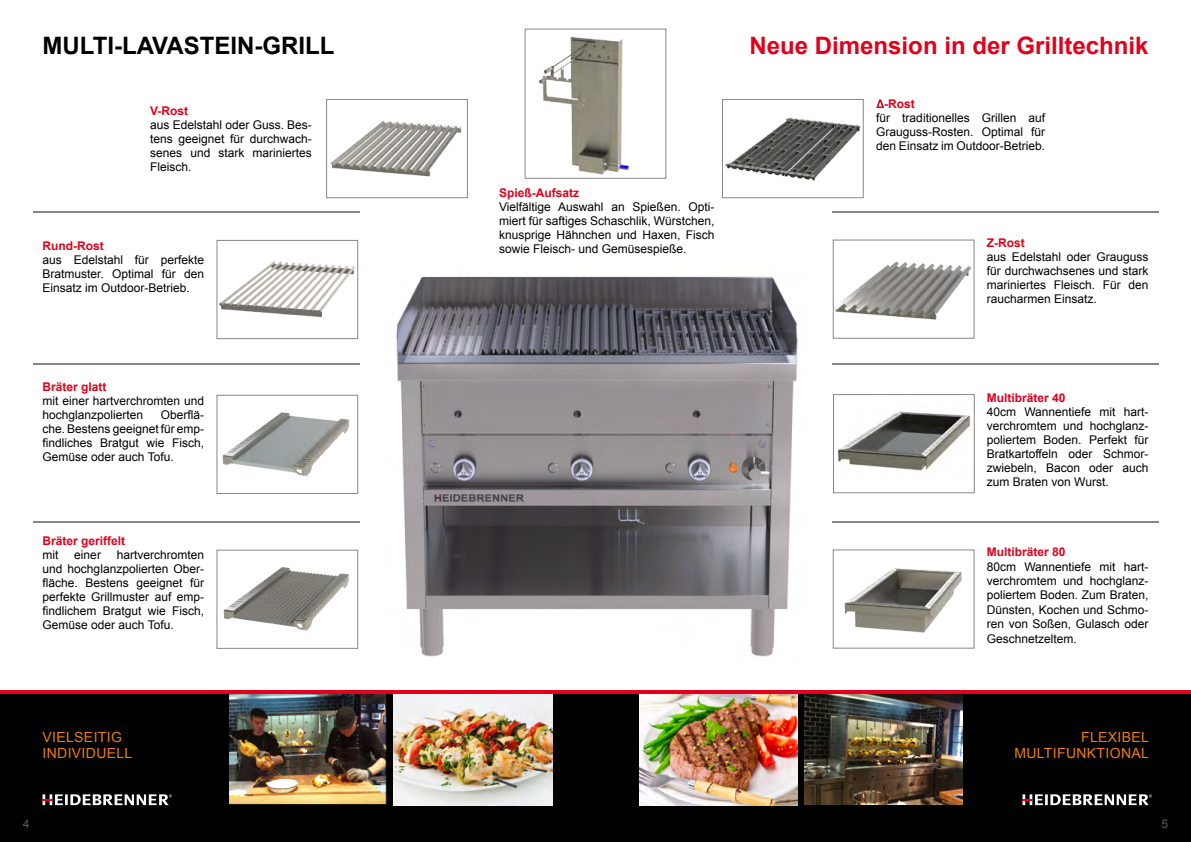
<style>
.page{position:relative;width:1191px;height:842px;background:#fff}
.page>*{position:absolute;margin:0;border:0;box-sizing:border-box;transform-origin:0 0}
.t1{font:700 24px "Arial";color:#e2001a}
.t2{font:700 24px "Arial";color:#000}
.t3{font:14px "Arial";letter-spacing:.025em;color:#ee7f00}
.t4{font:12px/14px "Arial";color:#000;text-align:justify}
.t5{font:700 12px "Arial";color:#e2001a}
.t6{font:12px "Arial";color:#58585a}
</style>
<div class="page">
<div style="left:0;top:693px;width:1191px;height:149px;background:#000"></div>
<img style="left:639px;top:693px;width:158px;height:112px">
<img style="left:804px;top:693px;width:158px;height:112px">
<img style="left:725px;top:118px;width:136px;height:63px">
<div style="left:722px;top:99px;width:141px;height:99px;border:1px solid #87888a"></div>
<img style="left:834px;top:261px;width:137px;height:59px">
<div style="left:832px;top:240px;width:142px;height:99px;border:1px solid #87888a"></div>
<img style="left:539px;top:36px;width:92px;height:139px">
<div style="left:524px;top:29px;width:142px;height:150px;border:1px solid #87888a"></div>
<img style="left:844px;top:568px;width:118px;height:65px">
<div style="left:832px;top:549px;width:142px;height:100px;border:1px solid #87888a"></div>
<img style="left:837px;top:411px;width:134px;height:60px">
<div style="left:833px;top:394px;width:141px;height:99px;border:1px solid #87888a"></div>
<img style="left:396px;top:276px;width:402px;height:381px">
<img style="left:230px;top:694px;width:155px;height:109px">
<div style="left:228px;top:692px;width:159px;height:113px;border:1px solid #000"></div>
<img style="left:394px;top:693px;width:159px;height:112px">
<img style="left:222px;top:412px;width:128px;height:65px">
<div style="left:216px;top:395px;width:142px;height:99px;border:1px solid #87888a"></div>
<img style="left:219px;top:261px;width:136px;height:57px">
<div style="left:216px;top:240px;width:142px;height:99px;border:1px solid #87888a"></div>
<img style="left:330px;top:120px;width:132px;height:57px">
<div style="left:326px;top:99px;width:142px;height:99px;border:1px solid #87888a"></div>
<img style="left:223px;top:567px;width:126px;height:64px">
<div style="left:216px;top:550px;width:142px;height:99px;border:1px solid #87888a"></div>
<hr style="left:832px;top:521px;width:326px;height:2px;background:#87888a">
<hr style="left:832px;top:211px;width:326px;height:2px;background:#87888a">
<hr style="left:832px;top:363px;width:326px;height:2px;background:#87888a">
<svg style="left:876px;top:99px;width:8px;height:9px"></svg>
<hr style="left:33px;top:521px;width:326px;height:2px;background:#87888a">
<hr style="left:33px;top:211px;width:326px;height:2px;background:#87888a">
<hr style="left:33px;top:363px;width:326px;height:2px;background:#87888a">
<hr style="left:0;top:690px;width:1191px;height:3px;background:#e2001a">
<svg style="left:1022px;top:794px;width:130px;height:11px"></svg>
<svg style="left:43px;top:794px;width:129px;height:11px"></svg>
<p class="t2" style="left:43px;top:30px;width:293px">MULTI-LAVASTEIN-GRILL</p>
<p class="t5" style="left:150px;top:103px;width:40px">V-Rost</p>
<p class="t4" style="left:150px;top:118px;width:163px">aus Edelstahl oder Guss. Bes&shy;tens geeignet für durchwach&shy;senes und stark mariniertes Fleisch.</p>
<p class="t5" style="left:43px;top:237px;width:63px">Rund-Rost</p>
<p class="t4" style="left:43px;top:253px;width:163px">aus Edelstahl für perfekte Bratmuster. Optimal für den Einsatz im Outdoor-Betrieb.</p>
<p class="t5" style="left:43px;top:378px;width:66px">Bräter glatt</p>
<p class="t4" style="left:43px;top:393px;width:163px">mit einer hartverchromten und hochglanzpolierten</p>
<p class="t4" style="left:43px;top:407px;width:163px;text-indent:118px">Oberflä&shy;che. Bestens geeignet für emp&shy;findliches Bratgut wie Fisch, Gemüse oder auch Tofu.</p>
<p class="t5" style="left:43px;top:533px;width:84px">Bräter geriffelt</p>
<p class="t4" style="left:43px;top:548px;width:17px">mit</p>
<p class="t4" style="left:74px;top:548px;width:28px">einer</p>
<p class="t4" style="left:43px;top:548px;width:163px;text-indent:74px">hartverchromten und hochglanzpolierten Ober&shy;fläche. Bestens geeignet für perfekte Grillmuster auf emp&shy;findlichem Bratgut wie Fisch, Gemüse oder auch Tofu.</p>
<p class="t3" style="left:43px;top:727px;width:81px">VIELSEITIG</p>
<p class="t3" style="left:43px;top:744px;width:91px">INDIVIDUELL</p>
<p class="t5" style="left:499px;top:185px;width:82px">Spieß-Aufsatz</p>
<p class="t4" style="left:499px;top:200px;width:217px">Vielfältige Auswahl an Spießen. Opti&shy;miert für saftiges Schaschlik, Würstchen, knusprige Hähnchen und Haxen, Fisch sowie Fleisch- und Gemüsespieße.</p>
<p class="t1" style="left:749px;top:30px;width:400px">Neue Dimension in der Grilltechnik</p>
<p class="t5" style="left:884px;top:96px;width:32px">-Rost</p>
<p class="t4" style="left:876px;top:111px;width:170px">für traditionelles Grillen auf Grauguss-Rosten. Optimal für den Einsatz im Outdoor-Betrieb.</p>
<p class="t5" style="left:986px;top:235px;width:39px">Z-Rost</p>
<p class="t4" style="left:986px;top:250px;width:163px">aus Edelstahl oder Grauguss für durchwachsenes und stark mariniertes Fleisch. Für den raucharmen Einsatz.</p>
<p class="t5" style="left:986px;top:389px;width:80px">Multibräter 40</p>
<p class="t4" style="left:986px;top:405px;width:163px">40cm Wannentiefe mit hart&shy;verchromtem und hochglanz&shy;poliertem Boden. Perfekt für Bratkartoffeln oder Schmor&shy;zwiebeln, Bacon oder auch zum Braten von Wurst.</p>
<p class="t5" style="left:986px;top:544px;width:80px">Multibräter 80</p>
<p class="t4" style="left:986px;top:559px;width:163px;line-height:14.4px">80cm Wannentiefe mit hart&shy;verchromtem und hochglanz&shy;poliertem Boden. Zum Braten, Dünsten, Kochen und Schmo&shy;ren von Soßen, Gulasch oder Geschnetzeltem.</p>
<p class="t3" style="left:1081px;top:727px;width:69px">FLEXIBEL</p>
<p class="t3" style="left:1014px;top:744px;width:136px">MULTIFUNKTIONAL</p>
<p class="t6" style="left:23px;top:816px;width:8px">4</p>
<p class="t6" style="left:1161px;top:816px;width:8px">5</p>
</div>
